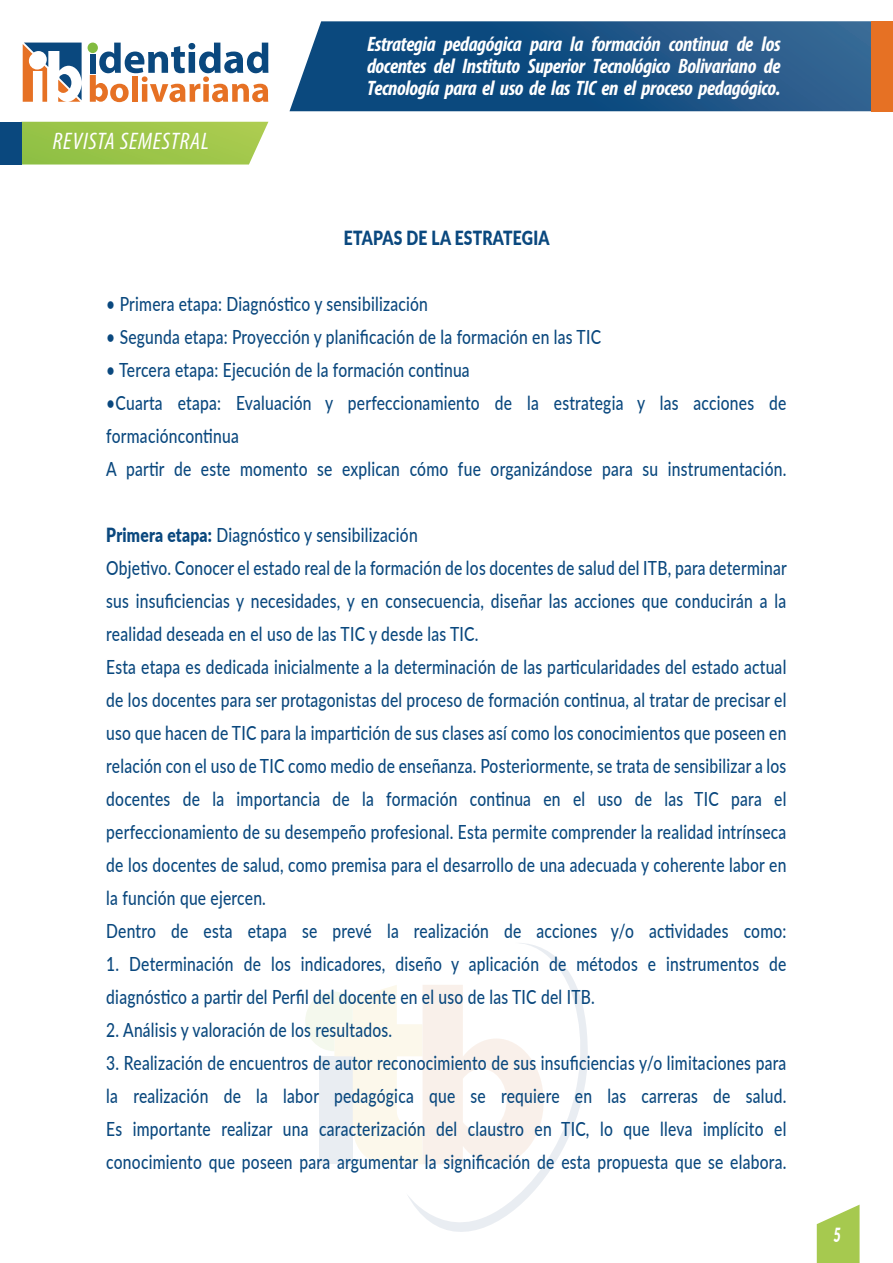
<style>
.page{position:relative;width:893px;height:1263px;background:#fff}
.page>*{position:absolute;margin:0;border:0;box-sizing:border-box;transform-origin:0 0}
.t1{font:italic condensed 24px "Myriad Pro";letter-spacing:.03em;color:#fff}
.t2{font:italic 700 condensed 21px/22.5px "Myriad Pro";letter-spacing:-.02em;color:#fff;text-align:justify}
.t3{font:500 19.5px/33px "Lato";letter-spacing:.015em;color:#0a487e;scale:.8 1}
.t4{font:900 19.5px "Lato";letter-spacing:.015em;color:#0a487e;scale:.8 1}
.t5{font:italic 900 19.5px "Lato";color:#fff;scale:.66 1}
.s1{font-weight:900}
</style>
<div class="page">
<svg style="left:305px;top:985px;width:101px;height:179px"></svg>
<svg style="left:406px;top:943px;width:182px;height:289px"></svg>
<svg style="left:290px;top:21px;width:582px;height:90px;background:#205788"></svg>
<div style="left:88px;top:43px;width:10px;height:10px;background:#82bb40;border-radius:5px"></div>
<svg style="left:90px;top:43px;width:178px;height:59px"></svg>
<svg style="left:23px;top:43px;width:59px;height:59px"></svg>
<svg style="left:21px;top:122px;width:247px;height:43px;background:#a1c752"></svg>
<div style="left:0;top:122px;width:21px;height:43px;background:#0a487e"></div>
<div style="left:872px;top:21px;width:21px;height:90px;background:#e67124"></div>
<svg style="left:817px;top:1204px;width:43px;height:59px"></svg>
<p class="t1" style="left:53px;top:127px;width:158px">REVISTA SEMESTRAL</p>
<p class="t2" style="left:367px;top:32px;width:415px">Estrategia pedagógica para la formación continua de los docentes del Instituto Superior Tecnológico Bolivariano de Tecnología para el uso de las TIC en el proceso pedagógico.</p>
<p class="t4" style="left:344px;top:223px;width:258px">ETAPAS DE LA ESTRATEGIA</p>
<p class="t3" style="left:106px;top:286px;width:403px">• Primera etapa: Diagnóstico y sensibilización</p>
<p class="t3" style="left:106px;top:319px;width:620px">• Segunda etapa: Proyección y planificación de la formación en las TIC</p>
<p class="t3" style="left:106px;top:352px;width:456px">• Tercera etapa: Ejecución de la formación continua</p>
<p class="t3" style="left:106px;top:385px;width:852px">•Cuarta etapa: Evaluación y perfeccionamiento de la estrategia y las acciones de formacióncontinua<br>A partir de este momento se explican cómo fue organizándose para su instrumentación.</p>
<p class="t3" style="left:106px;top:517px;width:852px"><span class="s1">Primera etapa:</span> Diagnóstico y sensibilización<br>Objetivo. Conocer el estado real de la formación de los docentes de salud del ITB, para determinar sus insuficiencias y necesidades, y en consecuencia, diseñar las acciones que conducirán a la realidad deseada en el uso de las TIC y desde las TIC.<br>Esta etapa es dedicada inicialmente a la determinación de las particularidades del estado actual de los docentes para ser protagonistas del proceso de formación continua, al tratar de precisar el uso que hacen de TIC para la impartición de sus clases así como los conocimientos que poseen en relación con el uso de TIC como medio de enseñanza. Posteriormente, se trata de sensibilizar a los docentes de la importancia de la formación continua en el uso de las TIC para el perfeccionamiento de su desempeño profesional. Esta permite comprender la realidad intrínseca de los docentes de salud, como premisa para el desarrollo de una adecuada y coherente labor en la función que ejercen.<br>Dentro de esta etapa se prevé la realización de acciones y/o actividades como:</p>
<p class="t3" style="left:106px;top:946px;width:852px">1. Determinación de los indicadores, diseño y aplicación de métodos e instrumentos de diagnóstico a partir del Perfil del docente en el uso de las TIC del ITB.</p>
<p class="t3" style="left:106px;top:1012px;width:359px">2. Análisis y valoración de los resultados.</p>
<p class="t3" style="left:106px;top:1045px;width:852px;text-align:justify">3. Realización de encuentros de autor reconocimiento de sus insuficiencias y/o limitaciones para la realización de la labor pedagógica que se requiere en las carreras de salud.<br>Es importante realizar una caracterización del claustro en TIC, lo que lleva implícito el conocimiento que poseen para argumentar la significación de esta propuesta que se elabora.</p>
<p class="t5" style="left:833px;top:1220px;width:13px">5</p>
</div>
